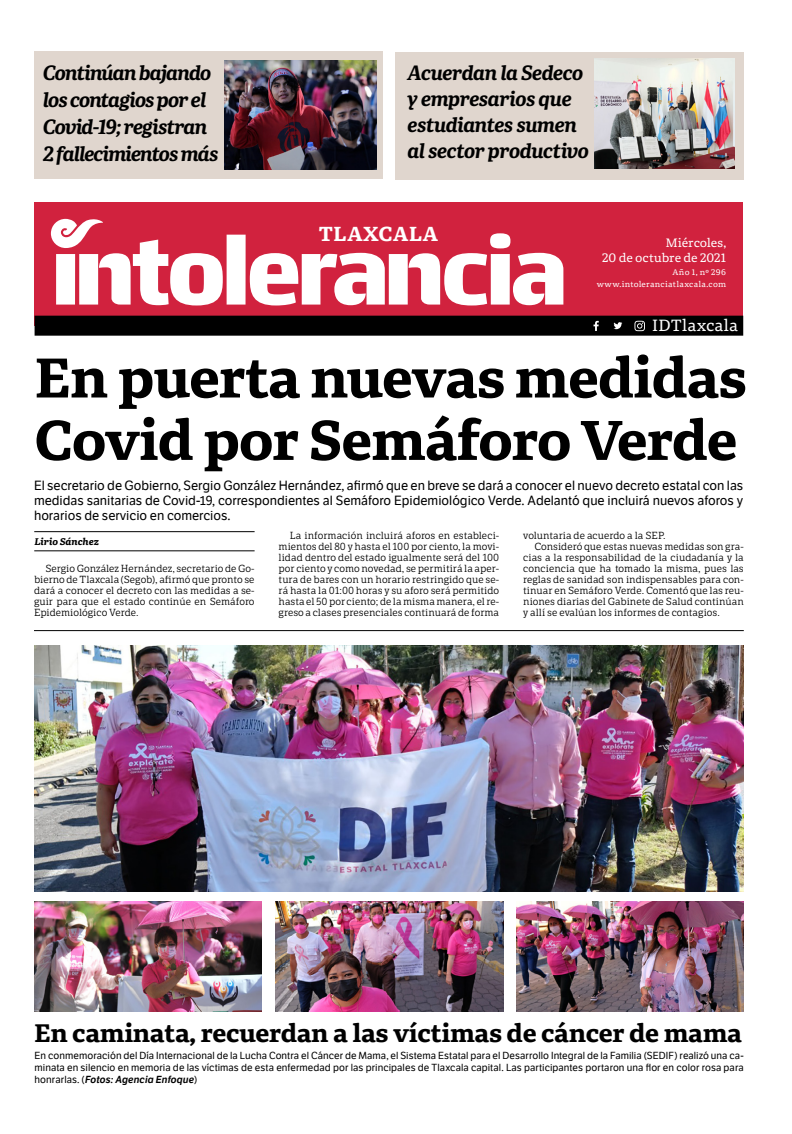
<style>
.page{position:relative;width:792px;height:1134px;background:#fff}
.page>*{position:absolute;margin:0;border:0;box-sizing:border-box;transform-origin:0 0}
.CABEZA_segunda{font:700 55px "Portada Text";letter-spacing:-.02em;color:#000}
.CABEZA_segunda-2{font:700 25px "Portada Text";letter-spacing:-.015em;color:#000}
.TITULO_MENOR_3{font:italic 700 20px "Portada";letter-spacing:-.035em;color:#000}
.TITULO_MENOR_3-2{font:700 20px "Portada Text";letter-spacing:.025em;color:#fff}
.t1{font:16px "Portada Text";letter-spacing:-.01em;color:#fff}
.t2{font:13px/15px "LFT Etica";color:#000;text-align:justify}
.t3{font:12px "Portada Text";letter-spacing:-.015em;color:#fff}
.TEXTO{font:10px/11px "LFT Etica Sheriff";color:#000;text-align:justify}
.Sumario{font:10px/12px "LFT Etica";letter-spacing:.005em;color:#000;text-align:justify}
.NOMBRE__articulo{font:italic 700 9.5px "Portada Text";letter-spacing:-.01em;color:#000}
.t4{font:8px "Portada Text";letter-spacing:.025em;color:#fff}
.s1{font-weight:600;font-style:italic}
</style>
<div class="page">
<div style="left:35px;top:202px;width:708px;height:124px;background:#d1223e"></div>
<div style="left:35px;top:316px;width:708px;height:20px;background:#000"></div>
<div style="left:227px;top:235px;width:19px;height:70px;background:#fff"></div>
<svg style="left:250px;top:233px;width:313px;height:72px"></svg>
<svg style="left:51px;top:218px;width:172px;height:87px"></svg>
<hr style="left:34px;top:531px;width:221px;height:1px;background:#000">
<hr style="left:34px;top:550px;width:221px;height:1px;background:#000">
<svg style="left:594px;top:321px;width:5px;height:10px"></svg>
<svg style="left:614px;top:322px;width:8px;height:7px"></svg>
<svg style="left:632px;top:318px;width:16px;height:16px"></svg>
<svg style="left:634px;top:321px;width:11px;height:10px"></svg>
<div style="left:395px;top:52px;width:349px;height:128px;background:#e0d6ce"></div>
<img style="left:594px;top:59px;width:140px;height:109px">
<div style="left:35px;top:51px;width:348px;height:128px;background:#e0d6ce"></div>
<img style="left:225px;top:60px;width:152px;height:109px">
<hr style="left:34px;top:630px;width:710px;height:1px;background:#000">
<img style="left:34px;top:646px;width:710px;height:245px">
<img style="left:34px;top:901px;width:227px;height:110px">
<img style="left:276px;top:901px;width:227px;height:110px">
<img style="left:517px;top:901px;width:227px;height:110px">
<p class="TITULO_MENOR_3" style="left:43px;top:58px;width:170px">Continúan bajando</p>
<p class="TITULO_MENOR_3" style="left:43px;top:85px;width:165px">los contagios por el</p>
<p class="TITULO_MENOR_3" style="left:43px;top:112px;width:166px">Covid-19; registran</p>
<p class="TITULO_MENOR_3" style="left:43px;top:139px;width:177px">2 fallecimientos más</p>
<p class="TITULO_MENOR_3" style="left:408px;top:58px;width:178px">Acuerdan la Sedeco</p>
<p class="TITULO_MENOR_3" style="left:408px;top:84px;width:166px">y empresarios que</p>
<p class="TITULO_MENOR_3" style="left:408px;top:110px;width:171px">estudiantes sumen</p>
<p class="TITULO_MENOR_3" style="left:408px;top:136px;width:183px">al sector productivo</p>
<p class="TITULO_MENOR_3-2" style="left:319px;top:219px;width:121px">TLAXCALA</p>
<p class="t3" style="left:665px;top:234px;width:62px">Miércoles,</p>
<p class="t3" style="left:602px;top:249px;width:125px">20 de octubre de 2021</p>
<p class="t4" style="left:672px;top:267px;width:55px">Año 1, nº 296</p>
<p class="t4" style="left:597px;top:279px;width:131px">www.intoleranciatlaxcala.com</p>
<p class="t1" style="left:652px;top:315px;width:88px">IDTlaxcala</p>
<p class="CABEZA_segunda" style="left:34px;top:337px;width:714px">En puerta nuevas medidas</p>
<p class="CABEZA_segunda" style="left:34px;top:399px;width:705px">Covid por Semáforo Verde</p>
<p class="t2" style="left:34px;top:479px;width:711px">El secretario de Gobierno, Sergio González Hernández, afirmó que en breve se dará a conocer el nuevo decreto estatal con las medidas sanitarias de Covid-19, correspondientes al Semáforo Epidemiológico Verde. Adelantó que incluirá nuevos aforos y horarios de servicio en comercios.</p>
<p class="NOMBRE__articulo" style="left:34px;top:534px;width:66px">Lirio Sánchez</p>
<p class="TEXTO" style="left:34px;top:563px;width:222px;text-indent:11px">Sergio González Hernández, secretario de Go&shy;bierno de Tlaxcala (Segob), afirmó que pronto se dará a conocer el decreto con las medidas a se&shy;guir para que el estado continúe en Semáforo Epidemiológico Verde.</p>
<p class="TEXTO" style="left:279px;top:530px;width:222px;text-indent:11px">La información incluirá aforos en estableci&shy;mientos del 80 y hasta el 100 por ciento, la movi&shy;lidad dentro del estado igualmente será del 100 por ciento y como novedad, se permitirá la aper&shy;tura de bares con un horario restringido que se&shy;rá hasta la 01:00 horas y su aforo será permitido hasta el 50 por ciento; de la misma manera, el re&shy;greso a clases presenciales continuará de forma</p>
<p class="TEXTO" style="left:523px;top:530px;width:144px">voluntaria de acuerdo a la SEP.</p>
<p class="TEXTO" style="left:523px;top:541px;width:222px;text-indent:11px">Consideró que estas nuevas medidas son gra&shy;cias a la responsabilidad de la ciudadanía y la conciencia que ha tomado la misma, pues las reglas de sanidad son indispensables para con&shy;tinuar en Semáforo Verde. Comentó que las reu&shy;niones diarias del Gabinete de Salud continúan y allí se evalúan los informes de contagios.</p>
<p class="CABEZA_segunda-2" style="left:34px;top:1014px;width:710px">En caminata, recuerdan a las víctimas de cáncer de mama</p>
<p class="Sumario" style="left:35px;top:1049px;width:711px">En conmemoración del Día Internacional de la Lucha Contra el Cáncer de Mama, el Sistema Estatal para el Desarrollo Integral de la Familia (SEDIF) realizó una ca&shy;minata en silencio en memoria de las víctimas de esta enfermedad por las principales de Tlaxcala capital. Las participantes portaron una flor en color rosa para honrarlas. (<span class="s1">Fotos: Agencia Enfoque</span>)</p>
</div>
